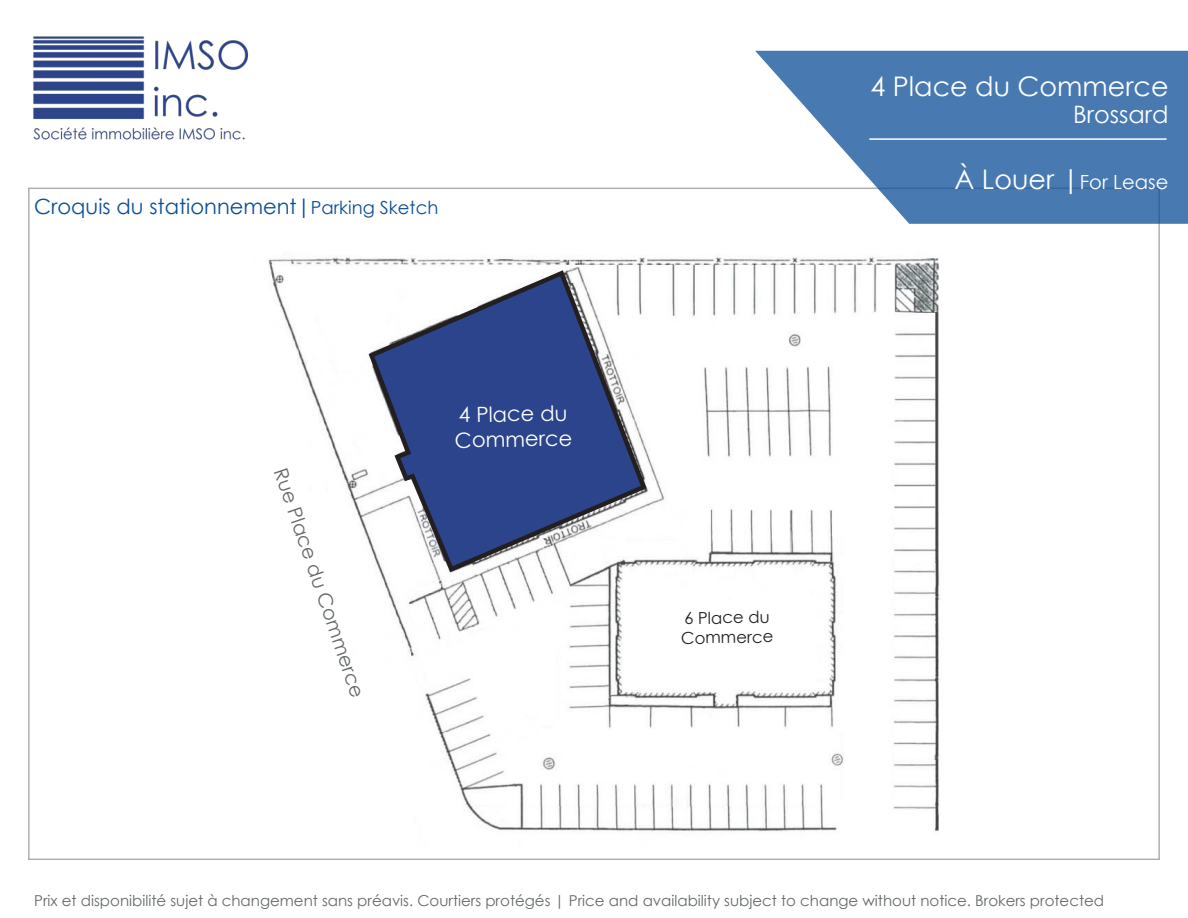
<style>
.page{position:relative;width:1188px;height:918px;background:#fff}
.page>*{position:absolute;margin:0;border:0;box-sizing:border-box;transform-origin:0 0}
.t1{font:27px "Century Gothic";color:#fff}
.t2{font:24px "Century Gothic";color:#fff}
.t3{font:21px "Century Gothic";color:#0b4e97}
.t4{font:21px/25.2px "Century Gothic";color:#fff}
.t5{font:19.5px "Century Gothic";color:#656969}
.t6{font:19.5px "Century Gothic";color:#fff}
.t7{font:16.5px/19.8px "Century Gothic";color:#231f20}
.t8{font:15px "Century Gothic";color:#656969}
.s1{font-size:18px}
.s2{font-size:27px}
</style>
<div class="page">
<img style="left:33px;top:36px;width:216px;height:104px">
<img style="left:268px;top:257px;width:672px;height:576px">
<svg style="left:366px;top:267px;width:283px;height:308px"></svg>
<svg style="left:755px;top:51px;width:433px;height:173px;fill:#487ab1"></svg>
<hr style="left:869px;top:138px;width:298px;height:2px;background:#fff">
<h1 class="t1" style="left:870px;top:67px;width:300px">4 Place du Commerce</h1>
<h2 class="t2" style="left:1073px;top:98px;width:97px">Brossard</h2>
<p class="t3" style="left:34px;top:192px;width:406px">Croquis du stationnement|<span class="s1">Parking Sketch</span></p>
<p class="t5" style="left:293px;top:464px;width:242px;rotate:71deg">Rue Place du Commerce</p>
<p class="t4" style="left:454px;top:402px;width:119px;rotate:-1deg">4 Place du<br>Commerce</p>
<p class="t7" style="left:681px;top:608px;width:94px;rotate:-1deg">6 Place du<br>Commerce</p>
<h3 class="t6" style="left:955px;top:168px;width:216px"><span class="s2">À Louer |</span>For Lease</h3>
<p class="t8" style="left:34px;top:890px;width:1072px">Prix et disponibilité sujet à changement sans préavis. Courtiers protégés | Price and availability subject to change without notice. Brokers protected</p>
</div>
